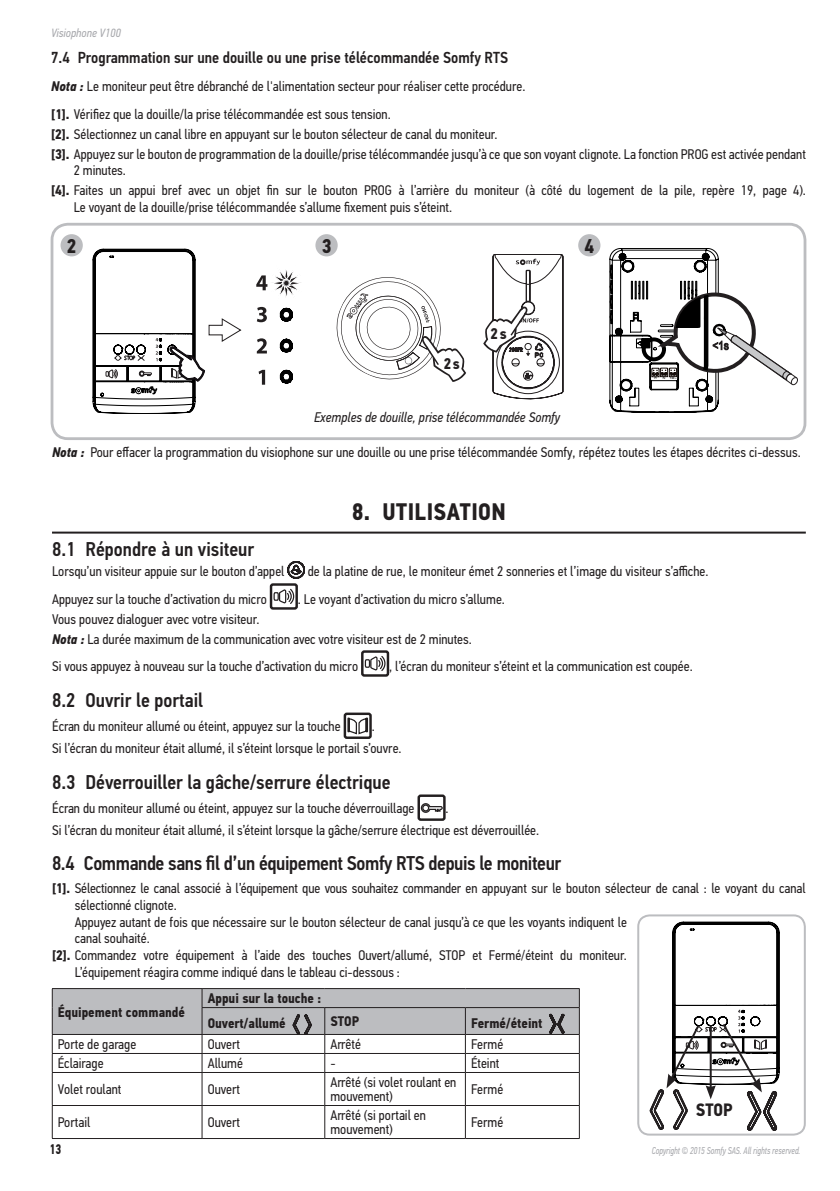
<style>
.page{position:relative;width:840px;height:1191px;background:#fff}
.page>*{position:absolute;margin:0;border:0;box-sizing:border-box;transform-origin:0 0}
.t1{font:700 24px "PF Din Text Cond Pro";letter-spacing:.02em;color:#231f20}
.t2{font:500 20px "PF Din Text Cond Pro";color:#231f20}
.t3{font:500 20px "PF Din Text Cond Pro";letter-spacing:-.02em;color:#231f20}
.t4{font:700 20px "PF Din Text Cond Pro";color:#231f20}
.t5{font:700 18px "PF Din Text Cond Pro";color:#231f20}
.t6{font:500 16px "PF Din Text Cond Pro";color:#231f20}
.t7{font:700 15.6px "PF Din Text Cond Pro";color:#231f20}
.t8{font:14px/19.6px "PF Din Text Cond Pro";color:#231f20}
.t9{font:700 14px/24.2px "PF Din Text Cond Pro";color:#231f20}
.t10{font:italic 14px "PF Din Text Cond Pro";color:#231f20}
.t11{font:700 14px "PF Din Text Cond Pro";color:#231f20;scale:.85 1}
.t12{font:italic 12px "PF Din Text Cond Pro";color:#a8a9ad}
.t13{font:italic 10px "PF Din Text Cond Pro";color:#a8a9ad;scale:.85 1}
.t14{font:700 3.2px "Arial";color:#000;scale:.89 1}
.s1{font-weight:700;font-style:italic}
.s2{font-weight:700}
</style>
<div class="page">
<svg style="left:483px;top:254px;width:80px;height:145px"></svg>
<svg style="left:93px;top:243px;width:373px;height:171px"></svg>
<div style="left:51px;top:223px;width:755px;height:217px;border:3px solid #bcbdc0;border-radius:16px"></div>
<div style="left:60px;top:234px;width:23px;height:22px;background:#bcbdc0;border-radius:50%"></div>
<div style="left:315px;top:234px;width:22px;height:22px;background:#bcbdc0;border-radius:50%"></div>
<div style="left:578px;top:234px;width:22px;height:22px;background:#bcbdc0;border-radius:50%"></div>
<hr style="left:52px;top:531px;width:753px;height:2px;background:#231f20">
<svg style="left:287px;top:561px;width:17px;height:17px"></svg>
<svg style="left:273px;top:588px;width:22px;height:16px"></svg>
<div style="left:269px;top:583px;width:29px;height:26px;border:2px solid #231f20;border-radius:2px"></div>
<svg style="left:364px;top:656px;width:22px;height:15px"></svg>
<div style="left:361px;top:650px;width:28px;height:26px;border:2px solid #231f20;border-radius:2px"></div>
<svg style="left:346px;top:717px;width:22px;height:18px"></svg>
<div style="left:343px;top:712px;width:28px;height:27px;border:2px solid #231f20;border-radius:2px"></div>
<svg style="left:420px;top:803px;width:22px;height:10px"></svg>
<div style="left:417px;top:794px;width:28px;height:27px;border:2px solid #231f20;border-radius:2px"></div>
<hr style="left:52px;top:1072px;width:150px;height:1px;background:#231f20">
<hr style="left:52px;top:1072px;width:1px;height:33px;background:#231f20">
<hr style="left:202px;top:1072px;width:122px;height:1px;background:#231f20">
<hr style="left:201px;top:1072px;width:1px;height:33px;background:#231f20">
<hr style="left:324px;top:1072px;width:141px;height:1px;background:#231f20">
<hr style="left:324px;top:1072px;width:1px;height:33px;background:#231f20">
<hr style="left:465px;top:1072px;width:114px;height:1px;background:#231f20">
<hr style="left:465px;top:1072px;width:1px;height:33px;background:#231f20">
<hr style="left:578px;top:1072px;width:1px;height:33px;background:#231f20">
<hr style="left:52px;top:1105px;width:150px;height:1px;background:#231f20">
<hr style="left:52px;top:1105px;width:1px;height:33px;background:#231f20">
<hr style="left:202px;top:1105px;width:122px;height:1px;background:#231f20">
<hr style="left:201px;top:1105px;width:1px;height:33px;background:#231f20">
<hr style="left:324px;top:1105px;width:141px;height:1px;background:#231f20">
<hr style="left:324px;top:1105px;width:1px;height:33px;background:#231f20">
<hr style="left:465px;top:1105px;width:114px;height:1px;background:#231f20">
<hr style="left:465px;top:1105px;width:1px;height:33px;background:#231f20">
<hr style="left:578px;top:1105px;width:1px;height:33px;background:#231f20">
<hr style="left:52px;top:1138px;width:150px;height:1px;background:#231f20">
<hr style="left:202px;top:1138px;width:122px;height:1px;background:#231f20">
<hr style="left:324px;top:1138px;width:141px;height:1px;background:#231f20">
<hr style="left:465px;top:1138px;width:114px;height:1px;background:#231f20">
<svg style="left:52px;top:988px;width:527px;height:84px"></svg>
<div style="left:637px;top:914px;width:168px;height:221px;border:2px solid #bcbdc0;border-radius:11px"></div>
<svg style="left:649px;top:921px;width:130px;height:209px"></svg>
<svg style="left:609px;top:248px;width:188px;height:165px"></svg>
<p class="t12" style="left:51px;top:26px;width:71px">Visiophone V100</p>
<p class="t6" style="left:51px;top:48px;width:458px">7.4 Programmation sur une douille ou une prise télécommandée Somfy RTS</p>
<p class="t8" style="left:51px;top:72px;width:475px;line-height:28.2px"><span class="s1">Nota :</span> Le moniteur peut être débranché de l'alimentation secteur pour réaliser cette procédure. <span class="s2">[1].</span> Vérifiez que la douille/la prise télécommandée est sous tension.</p>
<p class="t8" style="left:51px;top:124px;width:756px"><span class="s2">[2].</span> Sélectionnez un canal libre en appuyant sur le bouton sélecteur de canal du moniteur.<br><span class="s2">[3].</span> Appuyez sur le bouton de programmation de la douille/prise télécommandée jusqu’à ce que son voyant clignote. La fonction PROG est activée pendant</p>
<p class="t8" style="left:51px;top:161px;width:756px;text-indent:23px">2 minutes.<br><span class="s2">[4].</span> Faites un appui bref avec un objet fin sur le bouton PROG à l’arrière du moniteur (à côté du logement de la pile, repère 19, page 4).</p>
<p class="t8" style="left:74px;top:197px;width:379px">Le voyant de la douille/prise télécommandée s’allume fixement puis s’éteint.</p>
<h2 class="t4" style="left:67px;top:234px;width:11px">2</h2>
<h2 class="t4" style="left:321px;top:234px;width:11px">3</h2>
<h2 class="t4" style="left:584px;top:234px;width:11px">4</h2>
<p class="t7" style="left:443px;top:354px;width:18px">2 s</p>
<p class="t7" style="left:490px;top:324px;width:18px">2 s</p>
<p class="t10" style="left:314px;top:409px;width:247px">Exemples de douille, prise télécommandée Somfy</p>
<p class="t14" style="left:669px;top:376px;width:9px;rotate:1deg">+DC-</p>
<p class="t8" style="left:52px;top:443px;width:749px"><span class="s1">Nota :</span> Pour effacer la programmation du visiophone sur une douille ou une prise télécommandée Somfy, répétez toutes les étapes décrites ci-dessus.</p>
<h1 class="t1" style="left:352px;top:497px;width:155px">8. UTILISATION</h1>
<h2 class="t2" style="left:52px;top:537px;width:204px">8.1 Répondre à un visiteur</h2>
<p class="t8" style="left:52px;top:561px;width:234px">Lorsqu’un visiteur appuie sur le bouton d’appel</p>
<p class="t8" style="left:307px;top:561px;width:402px">de la platine de rue, le moniteur émet 2 sonneries et l’image du visiteur s’affiche.</p>
<p class="t8" style="left:52px;top:589px;width:216px">Appuyez sur la touche d’activation du micro</p>
<p class="t8" style="left:298px;top:589px;width:208px">. Le voyant d’activation du micro s’allume.</p>
<p class="t8" style="left:52px;top:609px;width:421px">Vous pouvez dialoguer avec votre visiteur.<br><span class="s1">Nota :</span> La durée maximum de la communication avec votre visiteur est de 2 minutes.</p>
<p class="t8" style="left:52px;top:656px;width:307px">Si vous appuyez à nouveau sur la touche d’activation du micro</p>
<p class="t8" style="left:389px;top:657px;width:305px">, l’écran du moniteur s’éteint et la communication est coupée.</p>
<h2 class="t2" style="left:52px;top:688px;width:152px">8.2 Ouvrir le portail</h2>
<p class="t8" style="left:52px;top:716px;width:290px">Écran du moniteur allumé ou éteint, appuyez sur la touche</p>
<p class="t8" style="left:52px;top:715px;width:351px;line-height:22.4px;text-indent:319px">.<br>Si l’écran du moniteur était allumé, il s’éteint lorsque le portail s’ouvre.</p>
<h2 class="t2" style="left:52px;top:769px;width:340px">8.3 Déverrouiller la gâche/serrure électrique</h2>
<p class="t8" style="left:52px;top:798px;width:364px">Écran du moniteur allumé ou éteint, appuyez sur la touche déverrouillage</p>
<p class="t8" style="left:52px;top:796px;width:488px;line-height:22.4px;text-indent:393px">.<br>Si l’écran du moniteur était allumé, il s’éteint lorsque la gâche/serrure électrique est déverrouillée.</p>
<h2 class="t3" style="left:52px;top:851px;width:510px">8.4 Commande sans fil d’un équipement Somfy RTS depuis le moniteur</h2>
<p class="t8" style="left:52px;top:878px;width:754px"><span class="s2">[1].</span> Sélectionnez le canal associé à l’équipement que vous souhaitez commander en appuyant sur le bouton sélecteur de canal : le voyant du canal</p>
<p class="t8" style="left:75px;top:895px;width:103px">sélectionné clignote.</p>
<p class="t8" style="left:75px;top:912px;width:553px">Appuyez autant de fois que nécessaire sur le bouton sélecteur de canal jusqu’à ce que les voyants indiquent le</p>
<p class="t8" style="left:75px;top:928px;width:76px">canal souhaité.</p>
<p class="t8" style="left:52px;top:945px;width:576px"><span class="s2">[2].</span> Commandez votre équipement à l’aide des touches Ouvert/allumé, STOP et Fermé/éteint du moniteur.</p>
<p class="t8" style="left:75px;top:962px;width:326px">L’équipement réagira comme indiqué dans le tableau ci-dessous :</p>
<p class="t9" style="left:58px;top:1000px;width:128px">Équipement commandé</p>
<p class="t9" style="left:207px;top:986px;width:115px">Appui sur la touche :<br>Ouvert/allumé</p>
<p class="t9" style="left:330px;top:1009px;width:30px">STOP</p>
<p class="t9" style="left:471px;top:1011px;width:73px">Fermé/éteint</p>
<p class="t8" style="left:58px;top:1034px;width:80px">Porte de garage</p>
<p class="t8" style="left:207px;top:1034px;width:34px">Ouvert</p>
<p class="t8" style="left:330px;top:1034px;width:32px">Arrêté</p>
<p class="t8" style="left:471px;top:1034px;width:34px">Fermé</p>
<p class="t8" style="left:58px;top:1053px;width:47px">Éclairage</p>
<p class="t8" style="left:207px;top:1053px;width:37px">Allumé</p>
<p class="t8" style="left:330px;top:1053px;width:7px">-</p>
<p class="t8" style="left:471px;top:1053px;width:30px">Éteint</p>
<p class="t8" style="left:58px;top:1079px;width:65px">Volet roulant</p>
<p class="t8" style="left:207px;top:1079px;width:34px">Ouvert</p>
<p class="t8" style="left:330px;top:1075px;width:127px;line-height:14px">Arrêté (si volet roulant en mouvement)</p>
<p class="t8" style="left:471px;top:1079px;width:34px">Fermé</p>
<p class="t8" style="left:58px;top:1112px;width:34px">Portail</p>
<p class="t8" style="left:207px;top:1112px;width:34px">Ouvert</p>
<p class="t8" style="left:330px;top:1108px;width:97px;line-height:14px">Arrêté (si portail en mouvement)</p>
<p class="t8" style="left:471px;top:1112px;width:34px">Fermé</p>
<p class="t5" style="left:695px;top:1098px;width:38px">STOP</p>
<p class="t11" style="left:50px;top:1140px;width:15px">13</p>
<p class="t13" style="left:651px;top:1144px;width:176px">Copyright © 2015 Somfy SAS. All rights reserved.</p>
</div>
